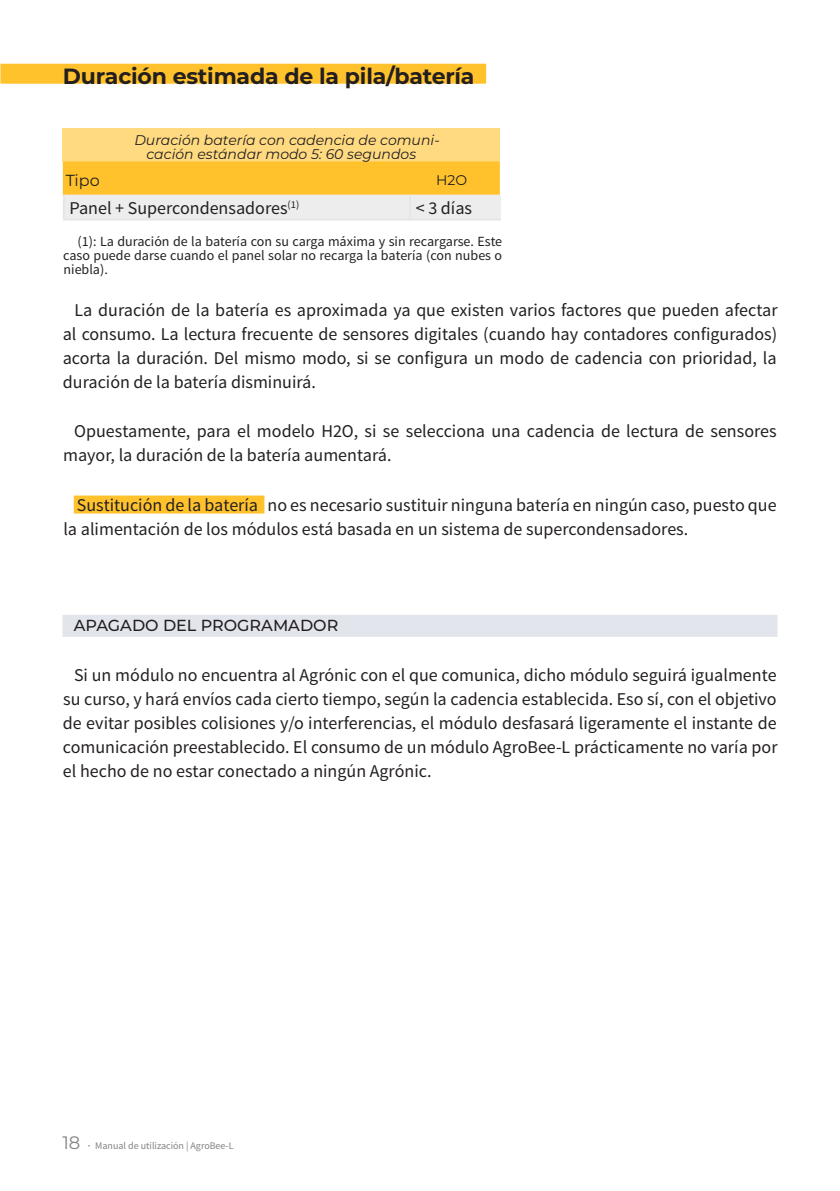
<style>
.page{position:relative;width:840px;height:1191px;background:#fff}
.page>*{position:absolute;margin:0;border:0;box-sizing:border-box;transform-origin:0 0}
.t1{font:700 22px "Montserrat";letter-spacing:-.01em;color:#231f20}
.t2{font:18px/24px "Source Sans Pro";color:#231f20;text-align:justify}
.t3{font:500 16px "Montserrat";color:#231f20}
.t4{font:16px "Montserrat";color:#231f20}
.t5{font:14px/14px "Source Sans Pro";color:#231f20;text-align:justify}
.t6{font:italic 14px/14px "Montserrat";color:#231f20}
.t7{font:14px "Montserrat";color:#231f20}
.t8{font:10px "Source Sans Pro";color:#808285}
.s1{font-family:"Montserrat";font-size:18px}
.s2{font-weight:600}
</style>
<div class="page">
<div style="left:0;top:64px;width:486px;height:20px;background:#ffc22c"></div>
<div style="left:63px;top:128px;width:436px;height:33px;background:#ffda81"></div>
<svg style="left:63px;top:161px;width:437px;height:57px;background:#f7d37b"></svg>
<hr style="left:63px;top:195px;width:2px;height:23px;background:#e5e6e8">
<hr style="left:409px;top:195px;width:2px;height:23px;background:#e5e6e8">
<hr style="left:63px;top:218px;width:347px;height:2px;background:#e5e6e8">
<hr style="left:410px;top:218px;width:90px;height:2px;background:#e5e6e8">
<div style="left:62px;top:615px;width:715px;height:22px;background:#e3e5ed"></div>
<div style="left:74px;top:495px;width:190px;height:18px;background:#ffc22c"></div>
<p class="t1" style="left:63px;top:60px;width:413px">Duración estimada de la pila/batería</p>
<p class="t6" style="left:146px;top:132px;width:294px;text-indent:-12px">Duración batería con cadencia de comuni&shy;cación estándar modo 5: 60 segundos</p>
<p class="t4" style="left:66px;top:170px;width:36px">Tipo</p>
<p class="t7" style="left:436px;top:171px;width:33px">H2O</p>
<p class="t2" style="left:69px;top:196px;width:231px">Panel + Supercondensadores<sup>(1)</sup></p>
<p class="t2" style="left:415px;top:196px;width:58px">&lt; 3 días</p>
<p class="t5" style="left:63px;top:235px;width:440px;text-indent:14px">(1): La duración de la batería con su carga máxima y sin recargarse. Este caso puede darse cuando el panel solar no recarga la batería (con nubes o niebla).</p>
<p class="t2" style="left:63px;top:299px;width:716px;text-indent:12px">La duración de la batería es aproximada ya que existen varios factores que pueden afectar al consumo. La lectura frecuente de sensores digitales (cuando hay contadores configurados) acorta la duración. Del mismo modo, si se configura un modo de cadencia con prioridad, la duración de la batería disminuirá.</p>
<p class="t2" style="left:63px;top:419px;width:714px;text-indent:11px">Opuestamente, para el modelo H2O, si se selecciona una cadencia de lectura de sensores mayor, la duración de la batería aumentará.</p>
<p class="t2" style="left:63px;top:493px;width:714px;text-indent:14px">Sustitución de la batería no es necesario sustituir ninguna batería en ningún caso, puesto que la alimentación de los módulos está basada en un sistema de supercondensadores.</p>
<p class="t3" style="left:74px;top:614px;width:266px">APAGADO DEL PROGRAMADOR</p>
<p class="t2" style="left:63px;top:663px;width:715px;text-indent:11px">Si un módulo no encuentra al Agrónic con el que comunica, dicho módulo seguirá igualmente su curso, y hará envíos cada cierto tiempo, según la cadencia establecida. Eso sí, con el objetivo de evitar posibles colisiones y/o interferencias, el módulo desfasará ligeramente el instante de comunicación preestablecido. El consumo de un módulo AgroBee-L prácticamente no varía por el hecho de no estar conectado a ningún Agrónic.</p>
<p class="t8" style="left:62px;top:1139px;width:172px"><span class="s1">18</span> <span class="s2">·</span> Manual de utilización | AgroBee-L</p>
</div>
